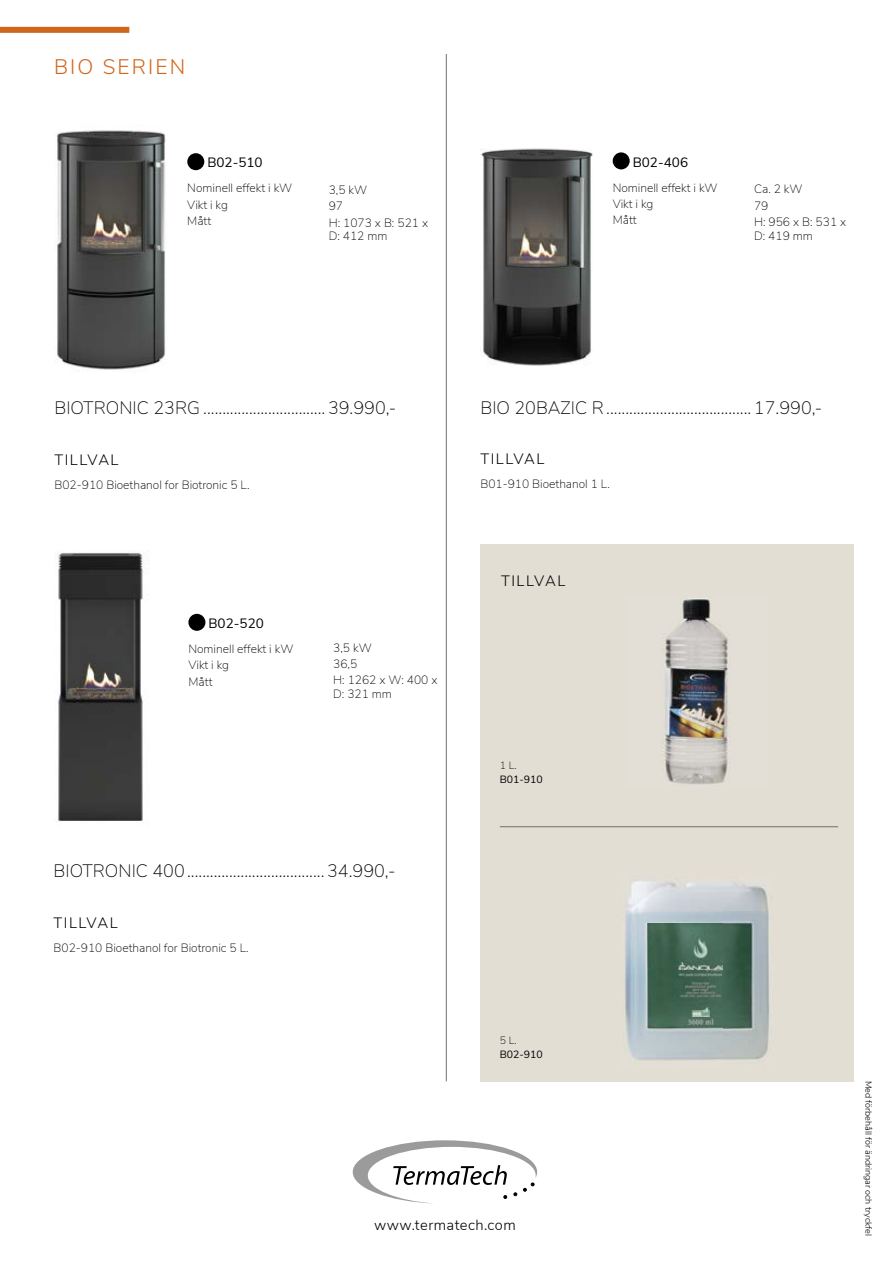
<style>
.page{position:relative;width:893px;height:1263px;background:#fff}
.page>*{position:absolute;margin:0;border:0;box-sizing:border-box;transform-origin:0 0}
.t1{font:300 21px "Nunito Sans";letter-spacing:.1em;color:#d0661c}
.t2{font:200 18px "Nunito Sans";color:#000}
.t3{font:300 15px "Nunito Sans";letter-spacing:.1em;color:#000}
.t4{font:300 14.7px "Nunito Sans";letter-spacing:.03em;color:#000}
.t5{font:13.5px "Nunito Sans";color:#000}
.t6{font:200 12px/16.4px "Nunito Sans";color:#000}
.t7{font:10.5px "Nunito Sans";color:#000}
.t8{font:200 10.5px "Nunito Sans";color:#000}
.t9{font:300 9px "Nunito Sans";color:#000}
</style>
<div class="page">
<hr style="left:446px;top:54px;width:1px;height:1027px;background:#6f6f6e">
<div style="left:480px;top:544px;width:374px;height:537px;background:#e2ded4"></div>
<div style="left:0;top:27px;width:129px;height:6px;background:#d0661c"></div>
<svg style="left:353px;top:1140px;width:184px;height:63px"></svg>
<img style="left:480px;top:148px;width:113px;height:218px">
<img style="left:54px;top:552px;width:93px;height:269px">
<img style="left:56px;top:130px;width:110px;height:240px">
<img style="left:625px;top:881px;width:145px;height:180px">
<img style="left:662px;top:598px;width:68px;height:186px">
<div style="left:188px;top:614px;width:17px;height:17px;background:#000;border-radius:50%"></div>
<div style="left:613px;top:152px;width:17px;height:17px;background:#000;border-radius:50%"></div>
<div style="left:187px;top:153px;width:17px;height:17px;background:#000;border-radius:50%"></div>
<hr style="left:500px;top:826px;width:338px;height:1px;background:#6f6f6e">
<h1 class="t1" style="left:54px;top:52px;width:133px">BIO SERIEN</h1>
<p class="t5" style="left:207px;top:153px;width:57px">B02-510</p>
<p class="t6" style="left:187px;top:179px;width:107px">Nominell effekt i kW<br>Vikt i kg<br>Mått</p>
<p class="t6" style="left:329px;top:181px;width:101px">3,5 kW<br>97<br>H: 1073 x B: 521 x</p>
<p class="t6" style="left:329px;top:227px;width:60px">D: 412 mm</p>
<p class="t5" style="left:633px;top:152px;width:57px">B02-406</p>
<p class="t6" style="left:613px;top:179px;width:107px">Nominell effekt i kW<br>Vikt i kg<br>Mått</p>
<p class="t6" style="left:754px;top:180px;width:94px">Ca. 2 kW<br>79<br>H: 956 x B: 531 x</p>
<p class="t6" style="left:754px;top:227px;width:60px">D: 419 mm</p>
<h2 class="t2" style="left:54px;top:395px;width:343px">BIOTRONIC 23RG ................................39.990,-</h2>
<p class="t3" style="left:54px;top:448px;width:66px">TILLVAL</p>
<p class="t6" style="left:54px;top:476px;width:197px">B02-910 Bioethanol for Biotronic 5 L.</p>
<p class="t5" style="left:209px;top:613px;width:57px">B02-520</p>
<p class="t6" style="left:188px;top:640px;width:107px">Nominell effekt i kW<br>Vikt i kg<br>Mått</p>
<p class="t6" style="left:333px;top:639px;width:106px">3,5 kW<br>36,5<br>H: 1262 x W: 400 x</p>
<p class="t6" style="left:333px;top:685px;width:60px">D: 321 mm</p>
<h2 class="t2" style="left:54px;top:858px;width:343px">BIOTRONIC 400 ....................................34.990,-</h2>
<p class="t3" style="left:54px;top:911px;width:66px">TILLVAL</p>
<p class="t6" style="left:54px;top:939px;width:197px">B02-910 Bioethanol for Biotronic 5 L.</p>
<h2 class="t2" style="left:480px;top:394px;width:343px">BIO 20BAZIC R ......................................17.990,-</h2>
<p class="t3" style="left:480px;top:448px;width:66px">TILLVAL</p>
<p class="t6" style="left:480px;top:476px;width:131px">B01-910 Bioethanol 1 L.</p>
<p class="t3" style="left:501px;top:570px;width:66px">TILLVAL</p>
<p class="t8" style="left:500px;top:758px;width:18px">1 L.</p>
<p class="t7" style="left:500px;top:771px;width:45px">B01-910</p>
<p class="t8" style="left:500px;top:1033px;width:18px">5 L.</p>
<p class="t7" style="left:500px;top:1046px;width:45px">B02-910</p>
<p class="t4" style="left:374px;top:1214px;width:143px">www.termatech.com</p>
<p class="t9" style="left:875px;top:1080px;width:157px;rotate:90deg">Med förbehåll för ändringar och tryckfel</p>
</div>
